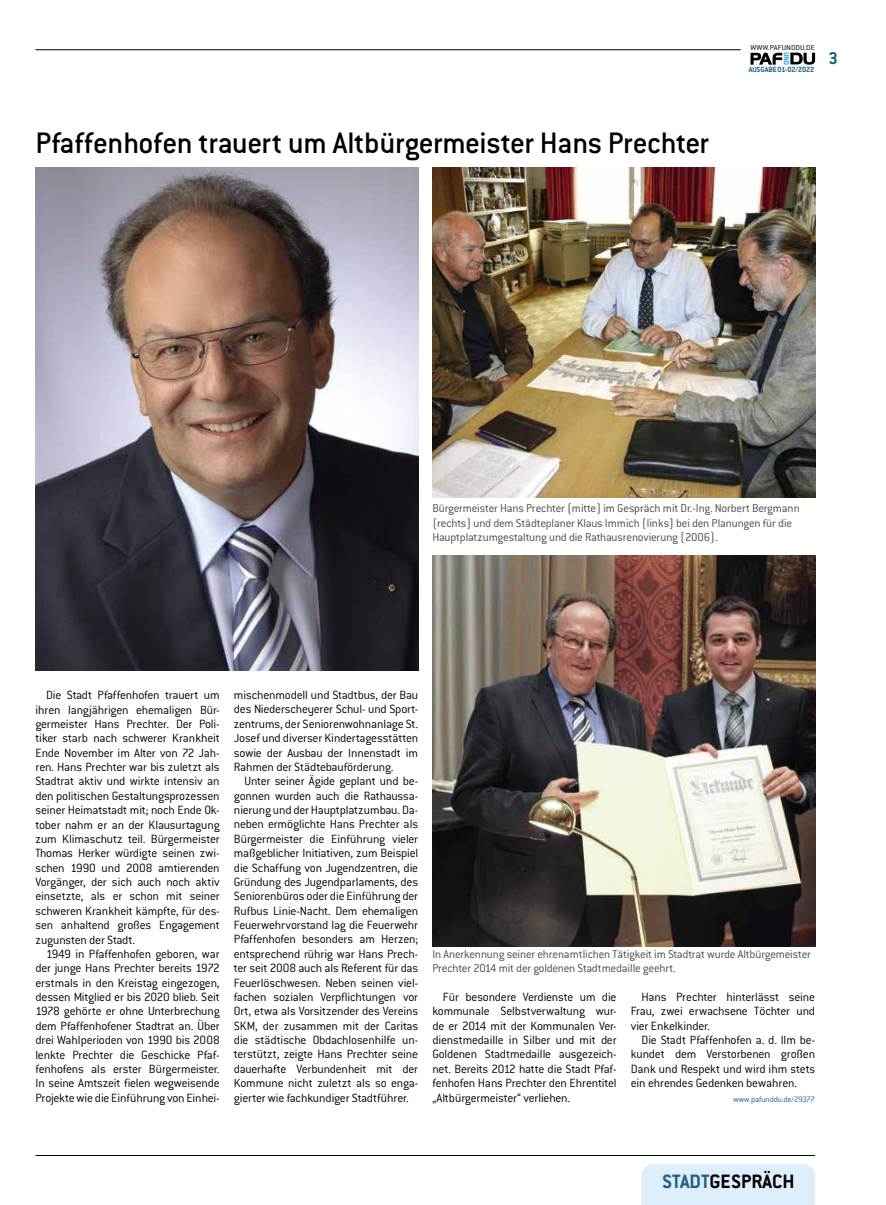
<style>
.page{position:relative;width:886px;height:1205px;background:#fff}
.page>*{position:absolute;margin:0;border:0;box-sizing:border-box;transform-origin:0 0}
.t1{font:500 32.5px "Conduit ITC Std";letter-spacing:-.015em;color:#000}
.t2{font:700 21.25px "Conduit ITC Std";color:#000}
.t3{font:700 18.75px "Conduit ITC Std";color:#216086}
.t4{font:300 13.12px/14.4px "Conduit ITC Std";letter-spacing:-.015em;color:#000;text-align:justify}
.t5{font:300 12.5px/14.4px "Conduit ITC Std";letter-spacing:-.015em;color:#484848}
.t6{font:300 8.75px "Conduit ITC Std";letter-spacing:-.015em;color:#216086}
.t7{font:700 8.25px "Conduit ITC Std";letter-spacing:-.005em;color:#216086}
.t8{font:300 7.88px "Conduit ITC Std";letter-spacing:.01em;color:#000;scale:1.1 1}
.s1{color:#216086}
</style>
<div class="page">
<hr style="left:35px;top:1155px;width:780px;height:1px;background:#000">
<hr style="left:35px;top:50px;width:706px;height:1px;background:#000">
<div style="left:641px;top:1164px;width:174px;height:41px;background:#dfeefb"></div>
<svg style="left:750px;top:53px;width:65px;height:12px"></svg>
<img style="left:35px;top:167px;width:383px;height:503px">
<img style="left:432px;top:555px;width:383px;height:391px">
<img style="left:432px;top:167px;width:383px;height:331px">
<h1 class="t1" style="left:35px;top:123px;width:675px">Pfaffenhofen trauert um Altbürgermeister Hans Prechter</h1>
<p class="t8" style="left:750px;top:42px;width:60px">WWW.PAFUNDDU.DE</p>
<p class="t7" style="left:749px;top:65px;width:67px">AUSGABE01-02/2022</p>
<h3 class="t3" style="left:828px;top:47px;width:11px">3</h3>
<p class="t5" style="left:432px;top:501px;width:369px">Bürgermeister Hans Prechter (mitte) im Gespräch mit Dr.-Ing. Norbert Bergmann (rechts) und dem Städteplaner Klaus Immich (links) bei den Planungen für die<br>Hauptplatzumgestaltung und die Rathausrenovierung (2006).</p>
<p class="t4" style="left:35px;top:687px;width:186px;text-indent:11px">Die Stadt Pfaffenhofen trauert um ihren langjährigen ehemaligen Bür&shy;germeister Hans Prechter. Der Poli&shy;tiker starb nach schwerer Krankheit Ende November im Alter von 72 Jah&shy;ren. Hans Prechter war bis zuletzt als Stadtrat aktiv und wirkte intensiv an den politischen Gestaltungsprozessen seiner Heimatstadt mit; noch Ende Ok&shy;tober nahm er an der Klausurtagung zum Klimaschutz teil. Bürgermeister Thomas Herker würdigte seinen zwi&shy;schen 1990 und 2008 amtierenden Vorgänger, der sich auch noch aktiv einsetzte, als er schon mit seiner schweren Krankheit kämpfte, für des&shy;sen anhaltend großes Engagement zugunsten der Stadt.</p>
<p class="t4" style="left:35px;top:946px;width:186px;text-indent:11px">1949 in Pfaffenhofen geboren, war der junge Hans Prechter bereits 1972 erstmals in den Kreistag eingezogen, dessen Mitglied er bis 2020 blieb. Seit 1978 gehörte er ohne Unterbrechung dem Pfaffenhofener Stadtrat an. Über drei Wahlperioden von 1990 bis 2008 lenkte Prechter die Geschicke Pfaf&shy;fenhofens als erster Bürgermeister.<br>In seine Amtszeit fielen wegweisende Projekte wie die Einführung von Einhei-</p>
<p class="t4" style="left:234px;top:687px;width:186px">mischenmodell und Stadtbus, der Bau des Niederscheyerer Schul- und Sport&shy;zentrums, der Seniorenwohnanlage St.<br>Josef und diverser Kindertagesstätten sowie der Ausbau der Innenstadt im Rahmen der Städtebauförderung.</p>
<p class="t4" style="left:234px;top:773px;width:186px;text-indent:11px">Unter seiner Ägide geplant und be&shy;gonnen wurden auch die Rathaussa&shy;nierung und der Hauptplatzumbau. Da&shy;neben ermöglichte Hans Prechter als Bürgermeister die Einführung vieler maßgeblicher Initiativen, zum Beispiel die Schaffung von Jugendzentren, die Gründung des Jugendparlaments, des Seniorenbüros oder die Einführung der Rufbus Linie-Nacht. Dem ehemaligen Feuerwehrvorstand lag die Feuerwehr Pfaffenhofen besonders am Herzen; entsprechend rührig war Hans Prech&shy;ter seit 2008 auch als Referent für das Feuerlöschwesen. Neben seinen viel&shy;fachen sozialen Verpflichtungen vor Ort, etwa als Vorsitzender des Vereins SKM, der zusammen mit der Caritas die städtische Obdachlosenhilfe un&shy;terstützt, zeigte Hans Prechter seine dauerhafte Verbundenheit mit der Kommune nicht zuletzt als so enga&shy;gierter wie fachkundiger Stadtführer.</p>
<p class="t5" style="left:432px;top:946px;width:380px">In Anerkennung seiner ehrenamtlichen Tätigkeit im Stadtrat wurde Altbürgemeister<br>Prechter 2014 mit der goldenen Stadtmedaille geehrt.</p>
<p class="t4" style="left:432px;top:989px;width:186px;text-indent:11px">Für besondere Verdienste um die kommunale Selbstverwaltung wur&shy;de er 2014 mit der Kommunalen Ver&shy;dienstmedaille in Silber und mit der Goldenen Stadtmedaille ausgezeich&shy;net. Bereits 2012 hatte die Stadt Pfaf&shy;fenhofen Hans Prechter den Ehrentitel „Altbürgermeister“ verliehen.</p>
<p class="t4" style="left:631px;top:989px;width:186px;text-indent:11px">Hans Prechter hinterlässt seine Frau, zwei erwachsene Töchter und vier Enkelkinder.</p>
<p class="t4" style="left:631px;top:1032px;width:186px;text-indent:11px">Die Stadt Pfaffenhofen a. d. Ilm be&shy;kundet dem Verstorbenen großen Dank und Respekt und wird ihm stets ein ehrendes Gedenken bewahren.</p>
<p class="t6" style="left:733px;top:1093px;width:83px">www.pafunddu.de/29377</p>
<h2 class="t2" style="left:662px;top:1169px;width:134px"><span class="s1">STADT</span>GESPRÄCH</h2>
</div>
